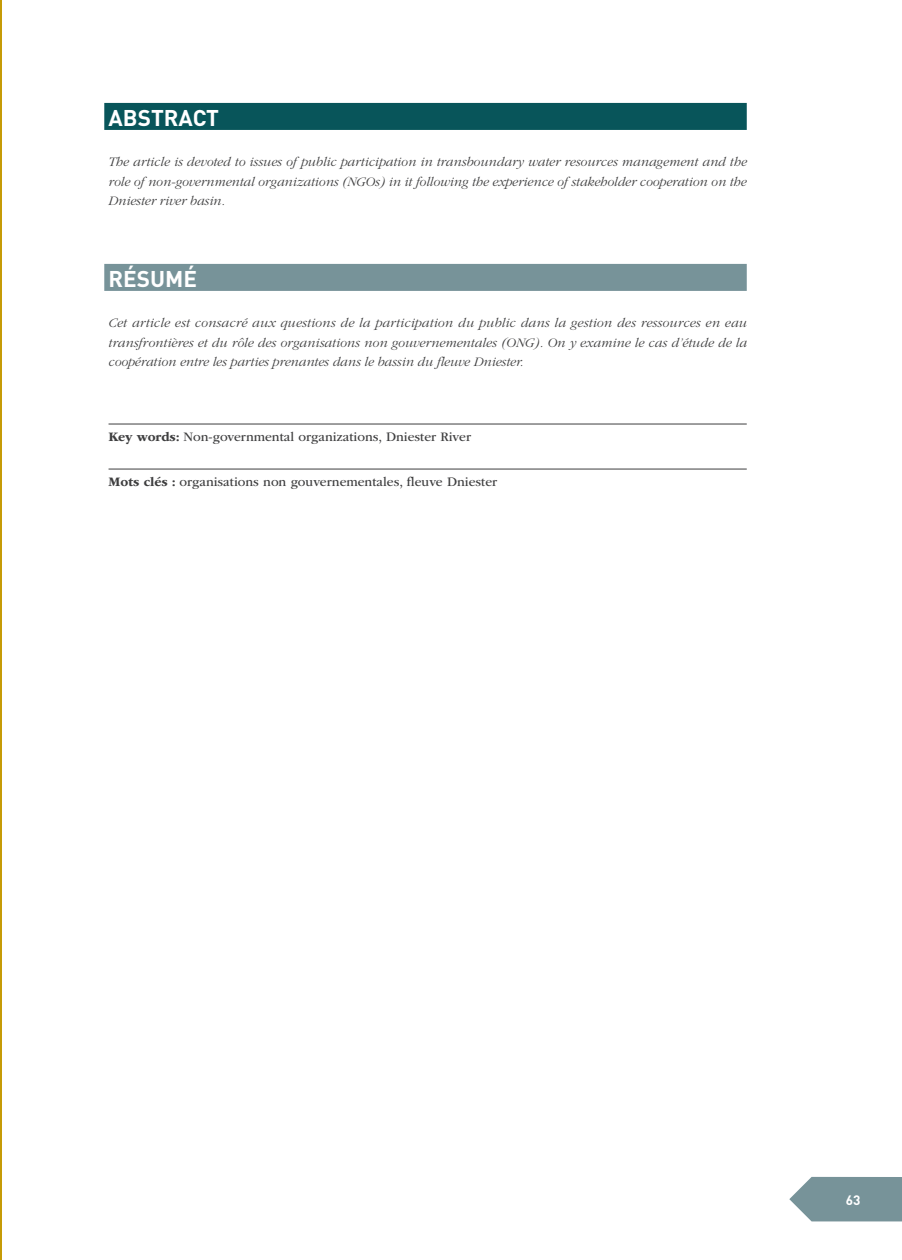
<style>
.page{position:relative;width:902px;height:1260px;background:#fff}
.page>*{position:absolute;margin:0;border:0;box-sizing:border-box;transform-origin:0 0}
.t1{font:700 22.5px "DIN";color:#fff}
.t2{font:italic 300 13.5px/19.5px "ITC Garamond Std";color:#3e3e3f;text-align:justify}
.t3{font:13.5px "ITC Garamond Std";color:#3e3e3f}
.t4{font:700 13.5px "DIN";color:#fff}
.s1{font-weight:700}
</style>
<div class="page">
<svg style="left:789px;top:1176px;width:112px;height:45px;background:#879fa5"></svg>
<hr style="left:0;top:0;width:1px;height:1259px;background:#c69b07">
<div style="left:104px;top:103px;width:642px;height:27px;background:#08555a"></div>
<div style="left:104px;top:264px;width:642px;height:27px;background:#779399"></div>
<hr style="left:108px;top:424px;width:638px;height:1px;background:#3e3e3f">
<hr style="left:108px;top:469px;width:638px;height:1px;background:#3e3e3f">
<h1 class="t1" style="left:108px;top:103px;width:112px">ABSTRACT</h1>
<p class="t2" style="left:108px;top:153px;width:640px">The article is devoted to issues of public participation in transboundary water resources management and the role of non-governmental organizations (NGOs) in it following the experience of stakeholder cooperation on the Dniester river basin.</p>
<h1 class="t1" style="left:108px;top:264px;width:90px">RÉSUMÉ</h1>
<p class="t2" style="left:108px;top:313px;width:640px">Cet article est consacré aux questions de la participation du public dans la gestion des ressources en eau transfrontières et du rôle des organisations non gouvernementales (ONG). On y examine le cas d’étude de la coopération entre les parties prenantes dans le bassin du fleuve Dniester.</p>
<p class="t3" style="left:108px;top:429px;width:364px"><span class="s1">Key words:</span> Non-governmental organizations, Dniester River</p>
<p class="t3" style="left:108px;top:474px;width:390px"><span class="s1">Mots clés :</span> organisations non gouvernementales, fleuve Dniester</p>
<p class="t4" style="left:845px;top:1191px;width:16px">63</p>
</div>
